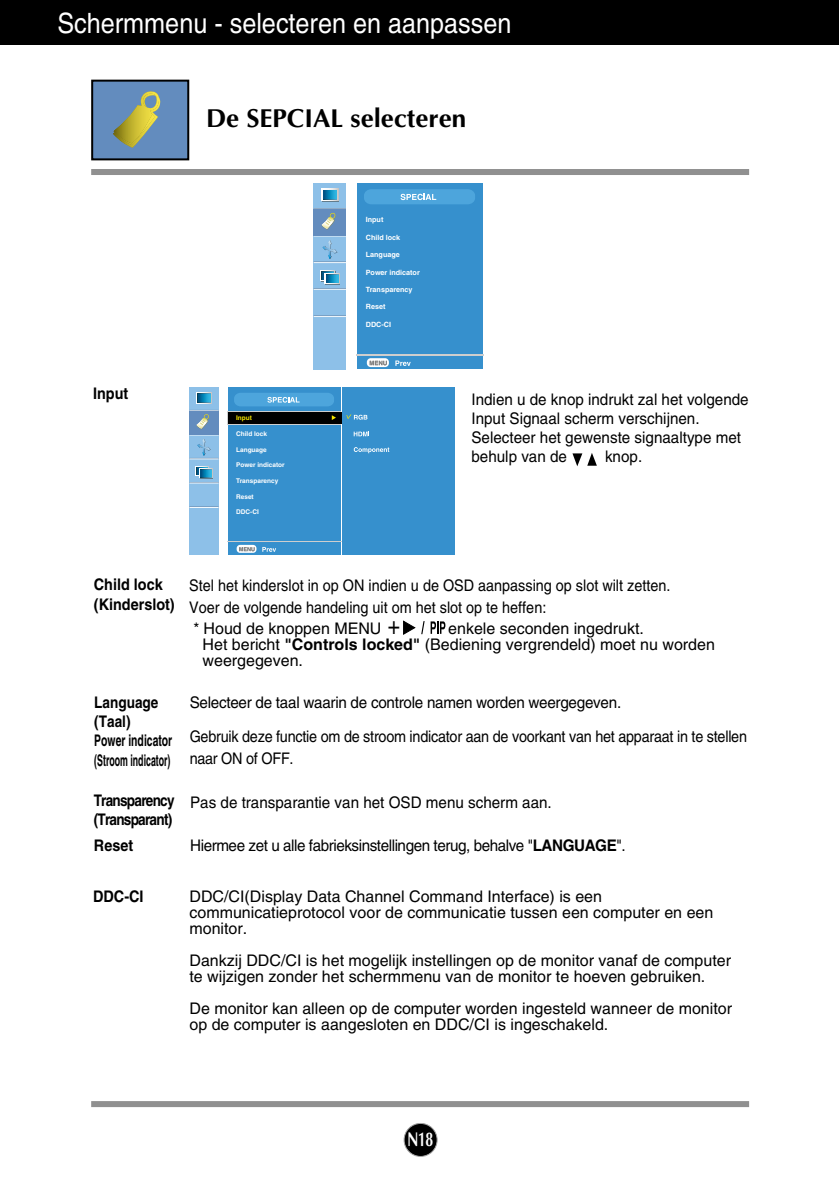
<style>
.page{position:relative;width:839px;height:1189px;background:#fff}
.page>*{position:absolute;margin:0;border:0;box-sizing:border-box;transform-origin:0 0}
.t1{font:28px "Helvetica";color:#fff;scale:.9 1}
.t2{font:700 26px "Optima";color:#000}
.t3{font:25.4px "Helvetica";color:#000;scale:.83 1}
.t4{font:700 20px "Optima";color:#fff;scale:.7 1}
.t5{font:16px/16px "Helvetica";color:#000}
.t6{font:16px/19.2px "Helvetica";color:#000;scale:.95 1}
.t7{font:16px/21.6px "Helvetica";color:#000;scale:.9 1}
.t8{font:16px "Helvetica";letter-spacing:-.03em;color:#000;scale:.95 1}
.t9{font:700 16px/19.2px "Helvetica";color:#000;scale:.85 1}
.t10{font:700 16px/19.2px "Helvetica";color:#000;scale:.9 1}
.t11{font:700 16px/19.2px "Helvetica";letter-spacing:-.055em;color:#000;scale:.85 1}
.t12{font:700 7.2px "Helvetica";color:#fff}
.t13{font:700 6.4px "Helvetica";color:#fff}
.t14{font:700 6.4px "Helvetica";color:#f7e600}
.s1{font-weight:700}
</style>
<div class="page">
<div style="left:404px;top:1123px;width:33px;height:33px;background:#000;border-radius:50%"></div>
<div style="left:403px;top:1123px;width:34px;height:34px;border:2px solid #a5a5a5;border-radius:50%"></div>
<div style="left:0;top:0;width:839px;height:45px;background:#000"></div>
<div style="left:91px;top:1101px;width:658px;height:6px;background:#909090"></div>
<div style="left:357px;top:183px;width:126px;height:186px;background:#3690cd"></div>
<svg style="left:395px;top:360px;width:16px;height:6px"></svg>
<svg style="left:367px;top:358px;width:22px;height:9px"></svg>
<svg style="left:370px;top:361px;width:17px;height:4px"></svg>
<hr style="left:356px;top:354px;width:127px;height:1px;background:#cecece">
<div style="left:313px;top:183px;width:33px;height:186px;background:#8dc0e8"></div>
<hr style="left:313px;top:208px;width:33px;height:1px;background:#6c8aab">
<hr style="left:313px;top:235px;width:33px;height:1px;background:#6c8aab">
<hr style="left:313px;top:236px;width:33px;height:1px;background:#f1f8fd">
<hr style="left:313px;top:262px;width:33px;height:1px;background:#f1f8fd">
<hr style="left:313px;top:288px;width:33px;height:1px;background:#6c8aab">
<hr style="left:313px;top:289px;width:33px;height:1px;background:#f1f8fd">
<hr style="left:313px;top:315px;width:33px;height:1px;background:#6c8aab">
<hr style="left:313px;top:316px;width:33px;height:1px;background:#f1f8fd">
<svg style="left:322px;top:240px;width:15px;height:19px"></svg>
<svg style="left:322px;top:189px;width:17px;height:13px"></svg>
<svg style="left:322px;top:189px;width:16px;height:12px"></svg>
<svg style="left:323px;top:190px;width:14px;height:9px"></svg>
<svg style="left:324px;top:191px;width:13px;height:8px"></svg>
<div style="left:313px;top:209px;width:33px;height:26px;background:#638cbe"></div>
<svg style="left:321px;top:213px;width:15px;height:17px"></svg>
<div style="left:321px;top:271px;width:15px;height:11px;background:#637c8b"></div>
<svg style="left:321px;top:271px;width:14px;height:10px"></svg>
<svg style="left:325px;top:274px;width:15px;height:11px"></svg>
<svg style="left:325px;top:273px;width:14px;height:11px"></svg>
<svg style="left:322px;top:272px;width:16px;height:11px"></svg>
<svg style="left:364px;top:189px;width:111px;height:15px;background:#57a9dd"></svg>
<div style="left:342px;top:387px;width:113px;height:168px;background:#3690cd"></div>
<div style="left:228px;top:388px;width:113px;height:167px;background:#3690cd"></div>
<div style="left:234px;top:393px;width:100px;height:13px;background:#4da5dc;border-radius:6px"></div>
<svg style="left:262px;top:547px;width:14px;height:5px"></svg>
<svg style="left:237px;top:545px;width:19px;height:8px"></svg>
<svg style="left:239px;top:547px;width:15px;height:4px"></svg>
<hr style="left:227px;top:541px;width:115px;height:1px;background:#cecece">
<svg style="left:228px;top:411px;width:113px;height:13px"></svg>
<div style="left:228px;top:412px;width:113px;height:11px;background:#000"></div>
<svg style="left:332px;top:415px;width:4px;height:5px"></svg>
<div style="left:189px;top:387px;width:30px;height:168px;background:#8dc0e8"></div>
<svg style="left:189px;top:506px;width:29px;height:2px"></svg>
<svg style="left:197px;top:393px;width:15px;height:11px"></svg>
<svg style="left:197px;top:393px;width:14px;height:10px"></svg>
<svg style="left:198px;top:394px;width:12px;height:8px"></svg>
<svg style="left:189px;top:410px;width:29px;height:49px"></svg>
<svg style="left:189px;top:466px;width:29px;height:18px"></svg>
<svg style="left:354px;top:447px;width:35px;height:6px"></svg>
<svg style="left:346px;top:414px;width:21px;height:6px"></svg>
<svg style="left:354px;top:432px;width:15px;height:4px"></svg>
<svg style="left:267px;top:397px;width:32px;height:6px"></svg>
<div style="left:91px;top:169px;width:658px;height:6px;background:#909090"></div>
<div style="left:92px;top:81px;width:96px;height:78px;background:#638cbe"></div>
<svg style="left:113px;top:91px;width:48px;height:57px"></svg>
<div style="left:91px;top:80px;width:98px;height:80px;border:2px solid #000"></div>
<svg style="left:403px;top:620px;width:21px;height:15px"></svg>
<svg style="left:430px;top:621px;width:15px;height:13px"></svg>
<svg style="left:572px;top:453px;width:25px;height:13px"></svg>
<h1 class="t1" style="left:57px;top:13px;width:506px">Schermmenu - selecteren en aanpassen</h1>
<h2 class="t2" style="left:206px;top:107px;width:261px">De SEPCIAL selecteren</h2>
<p class="t10" style="left:93px;top:385px;width:41px">Input</p>
<p class="t14" style="left:236px;top:416px;width:17px">Input</p>
<p class="t13" style="left:236px;top:431px;width:32px">Child lock</p>
<p class="t13" style="left:236px;top:447px;width:32px">Language</p>
<p class="t13" style="left:236px;top:463px;width:50px">Power indicator</p>
<p class="t13" style="left:236px;top:478px;width:44px">Transparency</p>
<p class="t13" style="left:236px;top:494px;width:19px">Reset</p>
<p class="t13" style="left:236px;top:510px;width:24px">DDC-CI</p>
<p class="t12" style="left:366px;top:217px;width:19px">Input</p>
<p class="t12" style="left:366px;top:234px;width:36px">Child lock</p>
<p class="t12" style="left:366px;top:252px;width:36px">Language</p>
<p class="t12" style="left:366px;top:269px;width:56px">Power indicator</p>
<p class="t12" style="left:366px;top:287px;width:48px">Transparency</p>
<p class="t12" style="left:366px;top:304px;width:21px">Reset</p>
<p class="t12" style="left:366px;top:321px;width:27px">DDC-CI</p>
<p class="t6" style="left:471px;top:391px;width:293px">Indien u de knop indrukt zal het volgende<br>Input Signaal scherm verschijnen.<br>Selecteer het gewenste signaaltype met behulp van de</p>
<p class="t6" style="left:605px;top:448px;width:41px">knop.</p>
<p class="t10" style="left:94px;top:577px;width:91px">Child lock (Kinderslot)</p>
<p class="t7" style="left:189px;top:576px;width:536px">Stel het kinderslot in op ON indien u de OSD aanpassing op slot wilt zetten.<br>Voer de volgende handeling uit om het slot op te heffen:<br>* Houd de knoppen MENU</p>
<h3 class="t3" style="left:388px;top:616px;width:16px">+</h3>
<p class="t5" style="left:202px;top:622px;width:514px;text-indent:246px">enkele seconden ingedrukt.<br>Het bericht <span class="s1">"Controls locked"</span> (Bediening vergrendeld) moet nu worden weergegeven.</p>
<p class="t9" style="left:94px;top:694px;width:93px">Language (Taal)<br>Power indicator (Stroom indicator)</p>
<p class="t6" style="left:190px;top:687px;width:588px;line-height:34px">Selecteer de taal waarin de controle namen worden weergegeven.<br>Gebruik deze functie om de stroom indicator aan de voorkant van het apparaat in te stellen</p>
<p class="t7" style="left:190px;top:749px;width:117px">naar ON of OFF.</p>
<p class="t11" style="left:94px;top:792px;width:97px">Transparency (Transparant)</p>
<p class="t10" style="left:94px;top:837px;width:45px">Reset</p>
<p class="t8" style="left:190px;top:839px;width:460px">Hiermee zet u alle fabrieksinstellingen terug, behalve "<span class="s1">LANGUAGE</span>".</p>
<p class="t6" style="left:190px;top:794px;width:382px">Pas de transparantie van het OSD menu scherm aan.</p>
<p class="t10" style="left:93px;top:888px;width:57px">DDC-CI</p>
<p class="t5" style="left:189px;top:890px;width:525px">DDC/CI(Display Data Channel Command Interface) is een communicatieprotocol voor de communicatie tussen een computer en een monitor.</p>
<p class="t5" style="left:189px;top:954px;width:543px">Dankzij DDC/CI is het mogelijk instellingen op de monitor vanaf de computer te wijzigen zonder het schermmenu van de monitor te hoeven gebruiken.</p>
<p class="t5" style="left:189px;top:1002px;width:544px">De monitor kan alleen op de computer worden ingesteld wanneer de monitor op de computer is aangesloten en DDC/CI is ingeschakeld.</p>
<p class="t4" style="left:407px;top:1131px;width:38px">N18</p>
</div>
